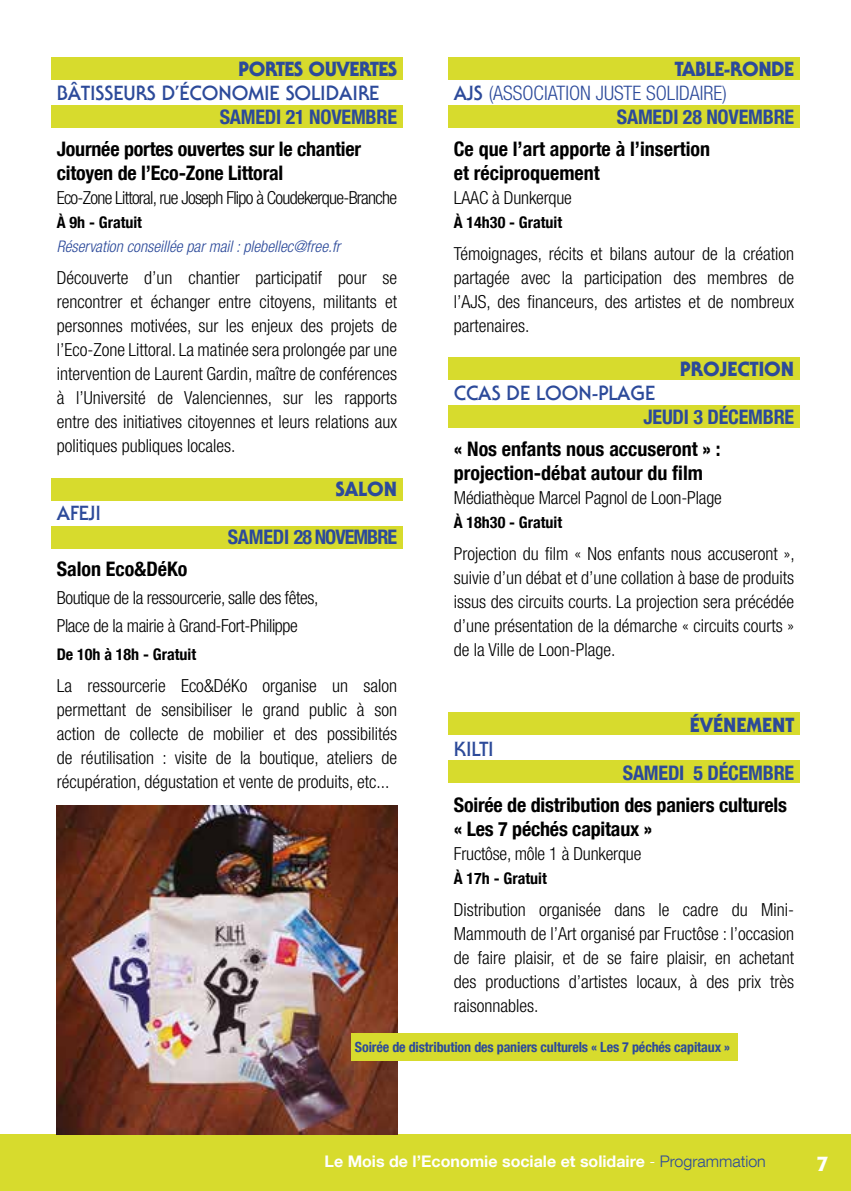
<style>
.page{position:relative;width:851px;height:1191px;background:#fff}
.page>*{position:absolute;margin:0;border:0;box-sizing:border-box;transform-origin:0 0}
.t1{font:700 condensed 20px/24px "Helvetica Neue LT Com";letter-spacing:-.01em;color:#000}
.t2{font:700 20px "Serif Gothic";color:#2c4a9a}
.t3{font:300 condensed 20px/24px "Helvetica Neue LT Com";color:#2c4a9a}
.t4{font:700 condensed 20px "Helvetica Neue LT Com";letter-spacing:-.01em;color:#2c4a9a}
.t5{font:800 20px "Serif Gothic";letter-spacing:-.02em;color:#2c4a9a}
.t6{font:800 20px "Serif Gothic";color:#2c4a9a}
.t7{font:700 condensed 20px "Helvetica Neue LT Com";letter-spacing:-.05em;color:#2c4a9a}
.t8{font:800 20px "Serif Gothic";color:#fff}
.t9{font:300 condensed 18px/24px "Helvetica Neue LT Com";color:#000;text-align:justify}
.t10{font:300 condensed 18px/28px "Helvetica Neue LT Com";letter-spacing:-.02em;color:#000}
.t11{font:300 condensed 18px "Helvetica Neue LT Com";letter-spacing:-.04em;color:#000}
.t12{font:700 condensed 16px "Helvetica Neue LT Com";color:#000}
.t13{font:700 16px "Helvetica Neue LT Com";color:#fff}
.t14{font:italic 300 condensed 16px "Helvetica Neue LT Com";color:#2c4a9a}
.t15{font:700 condensed 14px "Helvetica Neue LT Com";letter-spacing:-.01em;color:#2c4a9a}
.s1{font-family:"Serif Gothic";font-weight:700;font-stretch:normal}
.s2{font-weight:700}
.s3{font-weight:300}
.s4{font-weight:300;color:#2c4a9a}
</style>
<div class="page">
<div style="left:0;top:1134px;width:850px;height:57px;background:#d7db2d"></div>
<div style="left:448px;top:57px;width:351px;height:23px;background:#d7db2d"></div>
<div style="left:448px;top:357px;width:351px;height:23px;background:#d7db2d"></div>
<div style="left:448px;top:712px;width:351px;height:23px;background:#d7db2d"></div>
<div style="left:448px;top:105px;width:351px;height:23px;background:#d7db2d"></div>
<div style="left:448px;top:405px;width:351px;height:23px;background:#d7db2d"></div>
<div style="left:448px;top:760px;width:351px;height:23px;background:#d7db2d"></div>
<div style="left:51px;top:57px;width:352px;height:23px;background:#d7db2d"></div>
<div style="left:51px;top:478px;width:352px;height:23px;background:#d7db2d"></div>
<div style="left:51px;top:105px;width:352px;height:23px;background:#d7db2d"></div>
<div style="left:51px;top:526px;width:352px;height:23px;background:#d7db2d"></div>
<img style="left:57px;top:805px;width:340px;height:329px">
<div style="left:351px;top:1033px;width:386px;height:27px;background:#d7db2d"></div>
<p class="t5" style="left:238px;top:56px;width:160px">PORTES OUVERTES</p>
<p class="t2" style="left:57px;top:81px;width:324px">BÂTISSEURS D’ÉCONOMIE SOLIDAIRE</p>
<p class="t4" style="left:220px;top:105px;width:179px">SAMEDI 21 NOVEMBRE</p>
<p class="t1" style="left:57px;top:137px;width:306px">Journée portes ouvertes sur le chantier citoyen de l’Eco-Zone Littoral</p>
<p class="t11" style="left:57px;top:187px;width:342px">Eco-Zone Littoral, rue Joseph Flipo à Coudekerque-Branche</p>
<p class="t12" style="left:57px;top:213px;width:87px">À 9h - Gratuit</p>
<p class="t14" style="left:57px;top:237px;width:285px">Réservation conseillée par mail : plebellec@free.fr</p>
<p class="t9" style="left:57px;top:266px;width:342px">Découverte d’un chantier participatif pour se rencontrer et échanger entre citoyens, militants et personnes motivées, sur les enjeux des projets de l’Eco-Zone Littoral. La matinée sera prolongée par une intervention de Laurent Gardin, maître de conférences à l’Université de Valenciennes, sur les rapports entre des initiatives citoyennes et leurs relations aux politiques publiques locales.</p>
<p class="t6" style="left:336px;top:476px;width:63px">SALON</p>
<p class="t2" style="left:57px;top:501px;width:46px">AFEJI</p>
<p class="t7" style="left:228px;top:525px;width:171px">SAMEDI 28 NOVEMBRE</p>
<p class="t1" style="left:57px;top:557px;width:132px">Salon Eco&amp;DéKo</p>
<p class="t10" style="left:57px;top:584px;width:263px">Boutique de la ressourcerie, salle des fêtes,<br>Place de la mairie à Grand-Fort-Philippe</p>
<p class="t12" style="left:57px;top:645px;width:141px">De 10h à 18h - Gratuit</p>
<p class="t9" style="left:57px;top:674px;width:342px">La ressourcerie Eco&amp;DéKo organise un salon permettant de sensibiliser le grand public à son action de collecte de mobilier et des possibilités de réutilisation : visite de la boutique, ateliers de récupération, dégustation et vente de produits, etc...</p>
<p class="t5" style="left:674px;top:56px;width:121px">TABLE-RONDE</p>
<p class="t3" style="left:616px;top:81px;width:179px;text-indent:-163px"><span class="s1">AJS</span> (ASSOCIATION JUSTE SOLIDAIRE)<br><span class="s2">SAMEDI 28 NOVEMBRE</span></p>
<p class="t1" style="left:454px;top:137px;width:258px">Ce que l’art apporte à l’insertion et réciproquement</p>
<p class="t9" style="left:454px;top:186px;width:119px">LAAC à Dunkerque</p>
<p class="t12" style="left:454px;top:213px;width:110px">À 14h30 - Gratuit</p>
<p class="t9" style="left:454px;top:242px;width:342px">Témoignages, récits et bilans autour de la création partagée avec la participation des membres de l’AJS, des financeurs, des artistes et de nombreux partenaires.</p>
<p class="t6" style="left:679px;top:356px;width:116px">PROJECTION</p>
<p class="t2" style="left:454px;top:381px;width:203px">CCAS DE LOON-PLAGE</p>
<p class="t4" style="left:643px;top:405px;width:152px">JEUDI 3 DÉCEMBRE</p>
<p class="t1" style="left:454px;top:437px;width:268px">« Nos enfants nous accuseront » : projection-débat autour du film</p>
<p class="t9" style="left:454px;top:486px;width:269px">Médiathèque Marcel Pagnol de Loon-Plage</p>
<p class="t12" style="left:454px;top:513px;width:110px">À 18h30 - Gratuit</p>
<p class="t9" style="left:454px;top:542px;width:342px">Projection du film « Nos enfants nous accuseront », suivie d’un débat et d’une collation à base de produits issus des circuits courts. La projection sera précédée d’une présentation de la démarche « circuits courts » de la Ville de Loon-Plage.</p>
<p class="t2" style="left:454px;top:737px;width:41px">KILTI</p>
<p class="t6" style="left:689px;top:712px;width:106px">ÉVÉNEMENT</p>
<p class="t4" style="left:622px;top:761px;width:173px">SAMEDI 5 DÉCEMBRE</p>
<p class="t1" style="left:454px;top:793px;width:334px">Soirée de distribution des paniers culturels « Les 7 péchés capitaux »</p>
<p class="t9" style="left:454px;top:842px;width:189px">Fructôse, môle 1 à Dunkerque</p>
<p class="t12" style="left:454px;top:869px;width:94px">À 17h - Gratuit</p>
<p class="t9" style="left:454px;top:898px;width:342px">Distribution organisée dans le cadre du Mini-Mammouth de l’Art organisé par Fructôse : l’occasion de faire plaisir, et de se faire plaisir, en achetant des productions d’artistes locaux, à des prix très raisonnables.</p>
<p class="t15" style="left:355px;top:1038px;width:376px">Soirée de distribution des paniers culturels « Les 7 péchés capitaux »</p>
<p class="t13" style="left:324px;top:1151px;width:443px">Le Mois de l’Economie sociale et solidaire <span class="s3">-</span> <span class="s4">Programmation</span></p>
<p class="t8" style="left:816px;top:1151px;width:14px">7</p>
</div>
